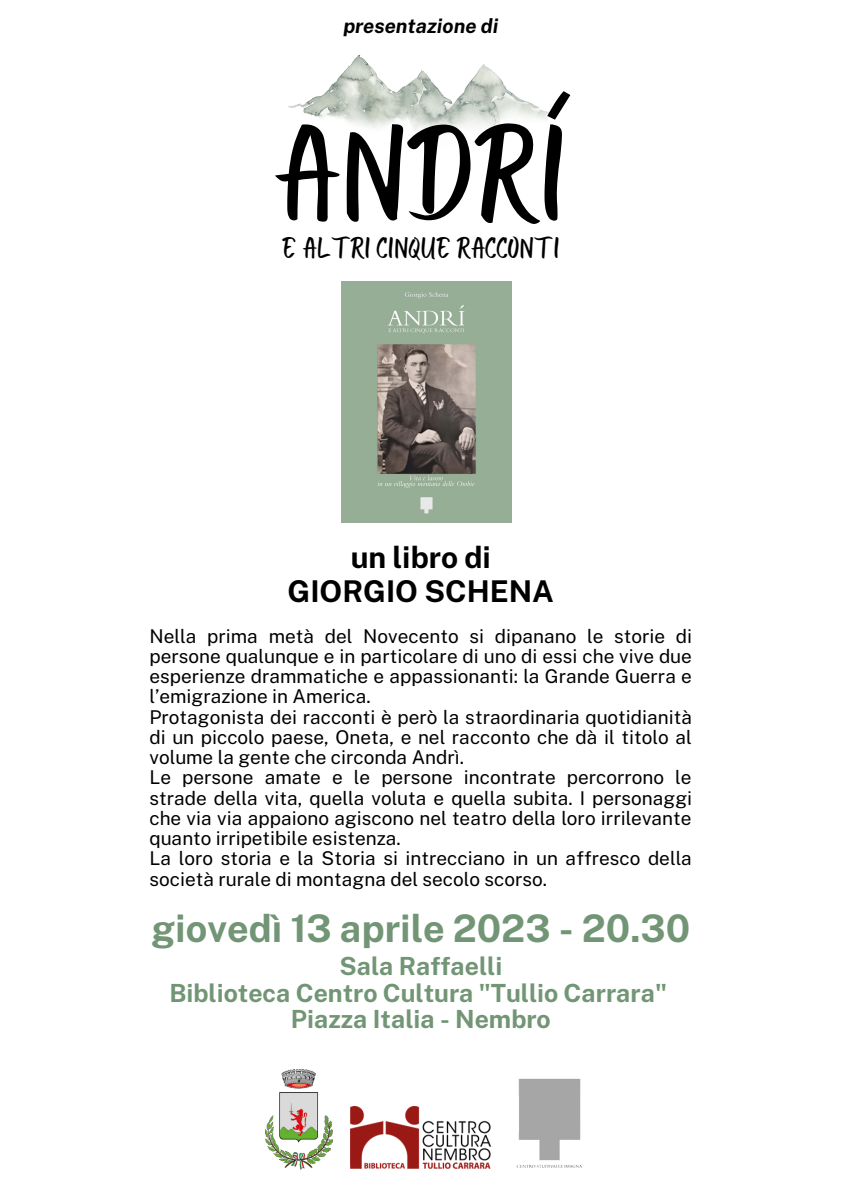
<style>
.page{position:relative;width:842px;height:1191px;background:#fff}
.page>*{position:absolute;margin:0;border:0;box-sizing:border-box;transform-origin:0 0}
.t1{font:137.5px "Bright Sunshine Cap";color:#000}
.t2{font:700 38px "Public Sans";color:#729675}
.t3{font:700 30px/33.7px "Public Sans";color:#000;text-align:center}
.t4{font:29.9px "Bright Sunshine Cap";color:#000}
.t5{font:700 25px/26.2px "Public Sans";color:#729675;text-align:center}
.t6{font:italic 700 20px "Public Sans";color:#000}
.t7{font:19px/20.2px "Public Sans";color:#000}
</style>
<div class="page">
<img style="left:288px;top:55px;width:265px;height:76px">
<img style="left:351px;top:1106px;width:140px;height:62px">
<img style="left:266px;top:1069px;width:66px;height:100px">
<img style="left:516px;top:1078px;width:66px;height:90px">
<img style="left:341px;top:281px;width:170px;height:241px">
<p class="t6" style="left:343px;top:14px;width:157px">presentazione di</p>
<h1 class="t1" style="left:275px;top:81px;width:294px">ANDRÍ</h1>
<h3 class="t4" style="left:282px;top:228px;width:279px">E ALTRI CINQUE RACCONTI</h3>
<h3 class="t3" style="left:288px;top:540px;width:268px">un libro di<br>GIORGIO SCHENA</h3>
<p class="t7" style="left:149px;top:625px;width:544px">Nella prima metà del Novecento si dipanano le storie di persone qualunque e in particolare di uno di essi che vive due esperienze drammatiche e appassionanti: la Grande Guerra e l’emigrazione in America.<br>Protagonista dei racconti è però la straordinaria quotidianità di un piccolo paese, Oneta, e nel racconto che dà il titolo al volume la gente che circonda Andrì.<br>Le persone amate e le persone incontrate percorrono le strade della vita, quella voluta e quella subita. I personaggi che via via appaiono agiscono nel teatro della loro irrilevante quanto irripetibile esistenza.<br>La loro storia e la Storia si intrecciano in un affresco della società rurale di montagna del secolo scorso.</p>
<h2 class="t2" style="left:151px;top:906px;width:540px">giovedì 13 aprile 2023 - 20.30</h2>
<h3 class="t5" style="left:169px;top:952px;width:499px">Sala Raffaelli<br>Biblioteca Centro Cultura "Tullio Carrara"<br>Piazza Italia - Nembro</h3>
</div>
